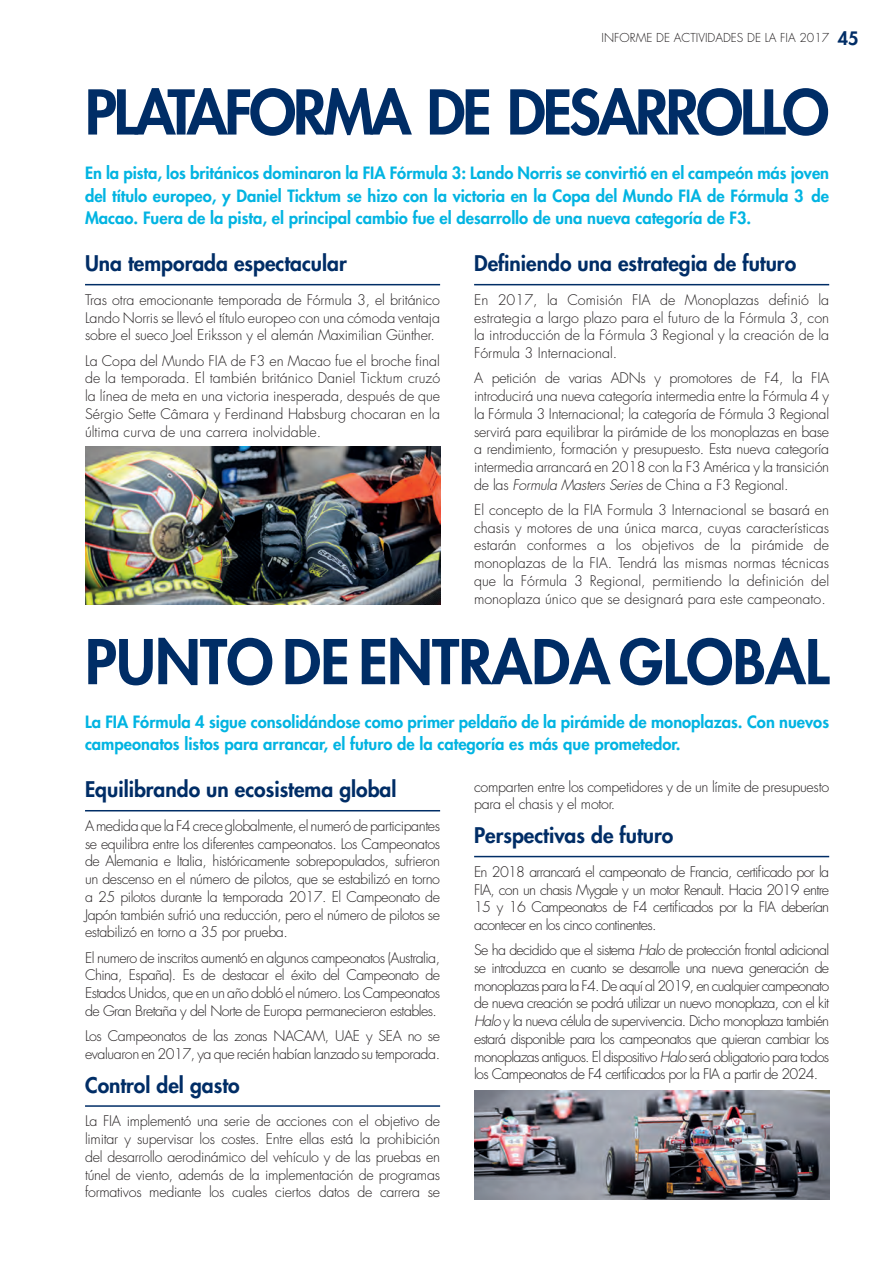
<style>
.page{position:relative;width:893px;height:1263px;background:#fff}
.page>*{position:absolute;margin:0;border:0;box-sizing:border-box;transform-origin:0 0}
.t1{font:800 60px "Futura Std";letter-spacing:-.05em;color:#002d66}
.t2{font:800 60px "Futura Std";letter-spacing:-.01em;color:#002d66}
.t3{font:800 21px "Futura Std";color:#002d66}
.t4{font:800 16.5px/22.5px "Futura Std";color:#02b4e2;text-align:justify}
.t5{font:300 14.25px/17.7px "Futura Std";letter-spacing:-.02em;color:#231f20;text-align:justify}
.t6{font:300 12px "Futura Std";color:#231f20}
.s1{font-weight:800;font-size:18px;color:#002d66}
.s2{font-style:italic}
</style>
<div class="page">
<hr style="left:85px;top:284px;width:355px;height:1px;background:#002d66">
<hr style="left:474px;top:284px;width:355px;height:1px;background:#002d66">
<hr style="left:85px;top:810px;width:355px;height:1px;background:#002d66">
<hr style="left:85px;top:1105px;width:355px;height:2px;background:#002d66">
<hr style="left:474px;top:856px;width:355px;height:1px;background:#002d66">
<img style="left:85px;top:446px;width:355px;height:159px">
<img style="left:474px;top:1091px;width:355px;height:108px">
<p class="t6" style="left:602px;top:30px;width:258px">INFORME DE ACTIVIDADES DE LA FIA 2017 <span class="s1">45</span></p>
<h1 class="t1" style="left:85px;top:74px;width:746px">PLATAFORMA DE DESARROLLO</h1>
<p class="t4" style="left:85px;top:162px;width:746px">En la pista, los británicos dominaron la FIA Fórmula 3: Lando Norris se convirtió en el campeón más joven del título europeo, y Daniel Ticktum se hizo con la victoria en la Copa del Mundo FIA de Fórmula 3 de Macao. Fuera de la pista, el principal cambio fue el desarrollo de una nueva categoría de F3.</p>
<h2 class="t3" style="left:85px;top:250px;width:263px">Una temporada espectacular</h2>
<p class="t5" style="left:85px;top:291px;width:357px">Tras otra emocionante temporada de Fórmula 3, el británico Lando Norris se llevó el título europeo con una cómoda ventaja sobre el sueco Joel Eriksson y el alemán Maximilian Günther.</p>
<p class="t5" style="left:85px;top:352px;width:357px">La Copa del Mundo FIA de F3 en Macao fue el broche final de la temporada. El también británico Daniel Ticktum cruzó la línea de meta en una victoria inesperada, después de que Sérgio Sette Câmara y Ferdinand Habsburg chocaran en la última curva de una carrera inolvidable.</p>
<h2 class="t3" style="left:474px;top:250px;width:324px">Definiendo una estrategia de futuro</h2>
<p class="t5" style="left:474px;top:291px;width:357px">En 2017, la Comisión FIA de Monoplazas definió la estrategia a largo plazo para el futuro de la Fórmula 3, con la introducción de la Fórmula 3 Regional y la creación de la Fórmula 3 Internacional.</p>
<p class="t5" style="left:474px;top:370px;width:357px">A petición de varias ADNs y promotores de F4, la FIA introducirá una nueva categoría intermedia entre la Fórmula 4 y la Fórmula 3 Internacional; la categoría de Fórmula 3 Regional servirá para equilibrar la pirámide de los monoplazas en base a rendimiento, formación y presupuesto. Esta nueva categoría intermedia arrancará en 2018 con la F3 América y la transición de las <span class="s2">Formula Masters Series</span> de China a F3 Regional.</p>
<p class="t5" style="left:474px;top:501px;width:357px">El concepto de la FIA Formula 3 Internacional se basará en chasis y motores de una única marca, cuyas características estarán conformes a los objetivos de la pirámide de monoplazas de la FIA. Tendrá las mismas normas técnicas que la Fórmula 3 Regional, permitiendo la definición del monoplaza único que se designará para este campeonato.</p>
<h1 class="t2" style="left:85px;top:624px;width:746px">PUNTO DE ENTRADA GLOBAL</h1>
<p class="t4" style="left:85px;top:710px;width:746px">La FIA Fórmula 4 sigue consolidándose como primer peldaño de la pirámide de monoplazas. Con nuevos campeonatos listos para arrancar, el futuro de la categoría es más que prometedor.</p>
<h2 class="t3" style="left:85px;top:776px;width:313px">Equilibrando un ecosistema global</h2>
<p class="t5" style="left:85px;top:817px;width:357px">A medida que la F4 crece globalmente, el numeró de participantes se equilibra entre los diferentes campeonatos. Los Campeonatos de Alemania e Italia, históricamente sobrepopulados, sufrieron un descenso en el número de pilotos, que se estabilizó en torno a 25 pilotos durante la temporada 2017. El Campeonato de Japón también sufrió una reducción, pero el número de pilotos se estabilizó en torno a 35 por prueba.</p>
<p class="t5" style="left:85px;top:949px;width:357px">El numero de inscritos aumentó en algunos campeonatos (Australia, China, España). Es de destacar el éxito del Campeonato de Estados Unidos, que en un año dobló el número. Los Campeonatos de Gran Bretaña y del Norte de Europa permanecieron estables.</p>
<p class="t5" style="left:85px;top:1027px;width:357px">Los Campeonatos de las zonas NACAM, UAE y SEA no se evaluaron en 2017, ya que recién habían lanzado su temporada.</p>
<h2 class="t3" style="left:85px;top:1071px;width:156px">Control del gasto</h2>
<p class="t5" style="left:85px;top:1113px;width:357px">La FIA implementó una serie de acciones con el objetivo de limitar y supervisar los costes. Entre ellas está la prohibición del desarrollo aerodinámico del vehículo y de las pruebas en túnel de viento, además de la implementación de programas formativos mediante los cuales ciertos datos de carrera se</p>
<p class="t5" style="left:474px;top:778px;width:356px">comparten entre los competidores y de un límite de presupuesto para el chasis y el motor.</p>
<h2 class="t3" style="left:474px;top:822px;width:201px">Perspectivas de futuro</h2>
<p class="t5" style="left:474px;top:863px;width:357px">En 2018 arrancará el campeonato de Francia, certificado por la FIA, con un chasis Mygale y un motor Renault. Hacia 2019 entre 15 y 16 Campeonatos de F4 certificados por la FIA deberían acontecer en los cinco continentes.</p>
<p class="t5" style="left:474px;top:942px;width:357px">Se ha decidido que el sistema <span class="s2">Halo</span> de protección frontal adicional se introduzca en cuanto se desarrolle una nueva generación de monoplazas para la F4. De aquí al 2019, en cualquier campeonato de nueva creación se podrá utilizar un nuevo monoplaza, con el kit <span class="s2">Halo</span> y la nueva célula de supervivencia. Dicho monoplaza también estará disponible para los campeonatos que quieran cambiar los monoplazas antiguos. El dispositivo <span class="s2">Halo</span> será obligatorio para todos los Campeonatos de F4 certificados por la FIA a partir de 2024.</p>
</div>
